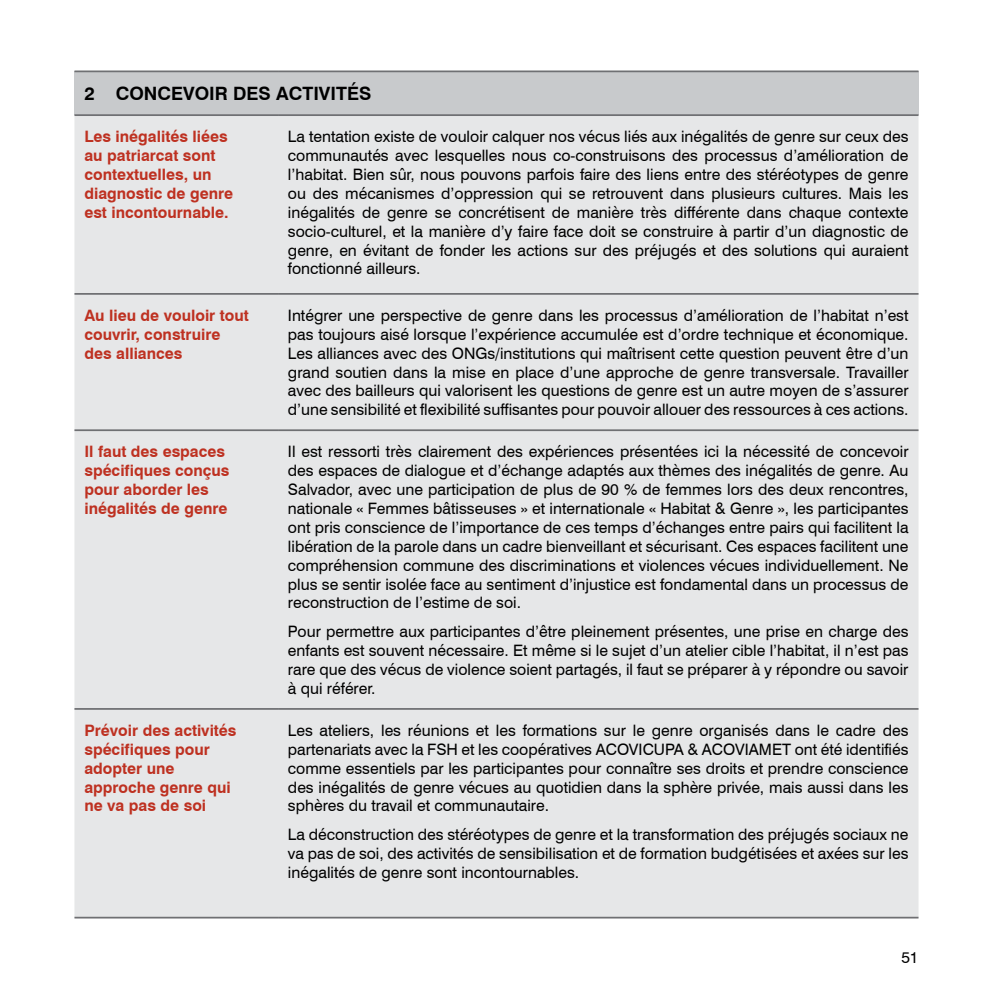
<style>
.page{position:relative;width:993px;height:993px;background:#fff}
.page>*{position:absolute;margin:0;border:0;box-sizing:border-box;transform-origin:0 0}
.t1{font:700 18.38px "Swiss 721 BT";color:#000}
.t2{font:15.75px/18.9px "Swiss 721 BT";color:#000;text-align:justify}
.t3{font:700 15.75px/18.9px "Swiss 721 BT";color:#be3121}
</style>
<div class="page">
<div style="left:74px;top:71px;width:844px;height:44px;background:#c8cacc"></div>
<div style="left:74px;top:116px;width:844px;height:800px;background:#e6e7e8"></div>
<hr style="left:74px;top:293px;width:204px;height:1px;background:#6f7073">
<hr style="left:278px;top:293px;width:640px;height:1px;background:#6f7073">
<hr style="left:74px;top:429px;width:204px;height:2px;background:#6f7073">
<hr style="left:74px;top:916px;width:204px;height:2px;background:#6f7073">
<hr style="left:278px;top:916px;width:640px;height:2px;background:#6f7073">
<hr style="left:278px;top:429px;width:640px;height:2px;background:#6f7073">
<hr style="left:278px;top:707px;width:640px;height:2px;background:#6f7073">
<hr style="left:74px;top:70px;width:204px;height:2px;background:#6f7073">
<hr style="left:278px;top:70px;width:640px;height:2px;background:#6f7073">
<hr style="left:74px;top:114px;width:204px;height:2px;background:#6f7073">
<hr style="left:278px;top:114px;width:640px;height:2px;background:#6f7073">
<hr style="left:74px;top:707px;width:204px;height:2px;background:#6f7073">
<p class="t1" style="left:84px;top:82px;width:59px">2 Concevoir</p>
<p class="t1" style="left:233px;top:82px;width:13px">des</p>
<p class="t1" style="left:276px;top:82px;width:24px">Activit</p>
<p class="t1" style="left:347px;top:82px;width:24px">és</p>
<p class="t3" style="left:84px;top:127px;width:150px">Les inégalités liées au patriarcat sont contextuelles, un diagnostic de genre est incontournable.</p>
<p class="t2" style="left:288px;top:127px;width:622px">La tentation existe de vouloir calquer nos vécus liés aux inégalités de genre sur ceux des communautés avec lesquelles nous co-construisons des processus d’amélioration de l’habitat. Bien sûr, nous pouvons parfois faire des liens entre des stéréotypes de genre ou des mécanismes d’oppression qui se retrouvent dans plusieurs cultures. Mais les inégalités de genre se concrétisent de manière très différente dans chaque contexte socio-culturel, et la manière d’y faire face doit se construire à partir d’un diagnostic de genre, en évitant de fonder les actions sur des préjugés et des solutions qui auraient fonctionné ailleurs.</p>
<p class="t3" style="left:84px;top:305px;width:166px">Au lieu de vouloir tout couvrir, construire des alliances</p>
<p class="t2" style="left:288px;top:305px;width:622px">Intégrer une perspective de genre dans les processus d’amélioration de l’habitat n’est pas toujours aisé lorsque l’expérience accumulée est d’ordre technique et économique.<br>Les alliances avec des ONGs/institutions qui maîtrisent cette question peuvent être d’un grand soutien dans la mise en place d’une approche de genre transversale. Travailler avec des bailleurs qui valorisent les questions de genre est un autre moyen de s’assurer d’une sensibilité et flexibilité suffisantes pour pouvoir allouer des ressources à ces actions.</p>
<p class="t3" style="left:84px;top:442px;width:147px">Il faut des espaces spécifiques conçus pour aborder les inégalités de genre</p>
<p class="t2" style="left:288px;top:442px;width:622px">Il est ressorti très clairement des expériences présentées ici la nécessité de concevoir des espaces de dialogue et d’échange adaptés aux thèmes des inégalités de genre. Au Salvador, avec une participation de plus de 90 % de femmes lors des deux rencontres, nationale « Femmes bâtisseuses » et internationale « Habitat &amp; Genre », les participantes ont pris conscience de l’importance de ces temps d’échanges entre pairs qui facilitent la libération de la parole dans un cadre bienveillant et sécurisant. Ces espaces facilitent une compréhension commune des discriminations et violences vécues individuellement. Ne plus se sentir isolée face au sentiment d’injustice est fondamental dans un processus de reconstruction de l’estime de soi.</p>
<p class="t2" style="left:288px;top:622px;width:622px">Pour permettre aux participantes d’être pleinement présentes, une prise en charge des enfants est souvent nécessaire. Et même si le sujet d’un atelier cible l’habitat, il n’est pas rare que des vécus de violence soient partagés, il faut se préparer à y répondre ou savoir à qui référer.</p>
<p class="t3" style="left:84px;top:720px;width:154px">Prévoir des activités spécifiques pour adopter une approche genre qui ne va pas de soi</p>
<p class="t2" style="left:288px;top:720px;width:622px">Les ateliers, les réunions et les formations sur le genre organisés dans le cadre des partenariats avec la FSH et les coopératives ACOVICUPA &amp; ACOVIAMET ont été identifiés comme essentiels par les participantes pour connaître ses droits et prendre conscience des inégalités de genre vécues au quotidien dans la sphère privée, mais aussi dans les sphères du travail et communautaire.</p>
<p class="t2" style="left:288px;top:824px;width:622px">La déconstruction des stéréotypes de genre et la transformation des préjugés sociaux ne va pas de soi, des activités de sensibilisation et de formation budgétisées et axées sur les inégalités de genre sont incontournables.</p>
<p class="t2" style="left:901px;top:947px;width:18px">51</p>
</div>
